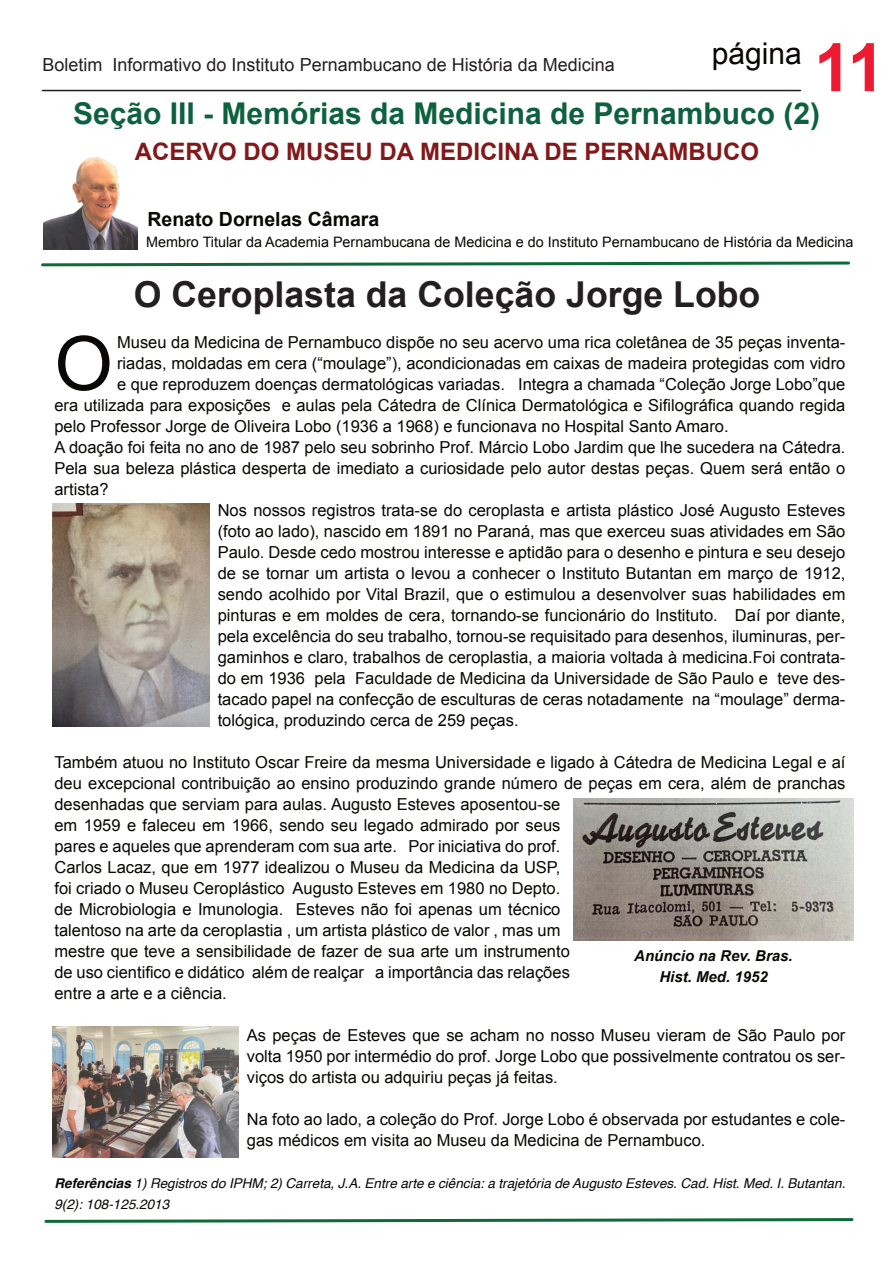
<style>
.page{position:relative;width:893px;height:1263px;background:#fff}
.page>*{position:absolute;margin:0;border:0;box-sizing:border-box;transform-origin:0 0}
.t1{font:75.15px "Arial";color:#080704}
.t2{font:700 66.75px "Arial";color:#ed1a32}
.t3{font:700 35.7px "Arial";color:#231f20}
.t4{font:700 30px "Arial";color:#0d6140}
.t5{font:30px "Arial";color:#080704}
.t6{font:700 24px "Arial";color:#82181a}
.t7{font:700 19.5px "Arial";color:#080704}
.t8{font:18px "Arial";color:#231f20}
.t9{font:16.5px/21px "Arial";color:#080704}
.t10{font:italic 700 15px/21px "Arial";color:#080704;text-align:center}
.t11{font:14.4px "Arial";color:#080704}
.t12{font:italic 13.5px/21px "Helvetica";color:#080704}
.s1{font-weight:700}
</style>
<div class="page">
<hr style="left:43px;top:90px;width:757px;height:1px;background:#231f20">
<img style="left:43px;top:157px;width:94px;height:93px">
<svg style="left:44px;top:1218px;width:810px;height:5px"></svg>
<svg style="left:41px;top:261px;width:809px;height:6px"></svg>
<img style="left:53px;top:1027px;width:185px;height:130px">
<img style="left:573px;top:798px;width:281px;height:142px">
<img style="left:53px;top:503px;width:156px;height:223px">
<p class="t8" style="left:43px;top:58px;width:574px">Boletim Informativo do Instituto Pernambucano de História da Medicina</p>
<h3 class="t5" style="left:712px;top:42px;width:92px">página</h3>
<h2 class="t2" style="left:814px;top:43px;width:72px">11</h2>
<h3 class="t4" style="left:73px;top:102px;width:748px">Seção III - Memórias da Medicina de Pernambuco (2)</h3>
<h3 class="t6" style="left:135px;top:143px;width:626px">ACERVO DO MUSEU DA MEDICINA DE PERNAMBUCO</h3>
<p class="t7" style="left:147px;top:212px;width:233px">Renato Dornelas Câmara</p>
<p class="t11" style="left:146px;top:236px;width:709px">Membro Titular da Academia Pernambucana de Medicina e do Instituto Pernambucano de História da Medicina</p>
<h3 class="t3" style="left:134px;top:281px;width:628px">O Ceroplasta da Coleção Jorge Lobo</h3>
<h1 class="t1" style="left:54px;top:335px;width:60px">O</h1>
<p class="t9" style="left:117px;top:333px;width:730px">Museu da Medicina de Pernambuco dispõe no seu acervo uma rica coletânea de 35 peças inventa-</p>
<p class="t9" style="left:117px;top:354px;width:730px">riadas, moldadas em cera (“moulage”), acondicionadas em caixas de madeira protegidas com vidro</p>
<p class="t9" style="left:117px;top:375px;width:730px">e que reproduzem doenças dermatológicas variadas. Integra a chamada “Coleção Jorge Lobo”que</p>
<p class="t9" style="left:54px;top:396px;width:792px">era utilizada para exposições e aulas pela Cátedra de Clínica Dermatológica e Sifilográfica quando regida</p>
<p class="t9" style="left:54px;top:417px;width:676px">pelo Professor Jorge de Oliveira Lobo (1936 a 1968) e funcionava no Hospital Santo Amaro.</p>
<p class="t9" style="left:54px;top:438px;width:792px">A doação foi feita no ano de 1987 pelo seu sobrinho Prof. Márcio Lobo Jardim que lhe sucedera na Cátedra.</p>
<p class="t9" style="left:54px;top:459px;width:792px">Pela sua beleza plástica desperta de imediato a curiosidade pelo autor destas peças. Quem será então o</p>
<p class="t9" style="left:54px;top:480px;width:56px">artista?</p>
<p class="t9" style="left:218px;top:501px;width:629px">Nos nossos registros trata-se do ceroplasta e artista plástico José Augusto Esteves</p>
<p class="t9" style="left:218px;top:522px;width:629px">(foto ao lado), nascido em 1891 no Paraná, mas que exerceu suas atividades em São</p>
<p class="t9" style="left:218px;top:543px;width:629px">Paulo. Desde cedo mostrou interesse e aptidão para o desenho e pintura e seu desejo</p>
<p class="t9" style="left:218px;top:564px;width:629px">de se tornar um artista o levou a conhecer o Instituto Butantan em março de 1912,</p>
<p class="t9" style="left:218px;top:585px;width:629px">sendo acolhido por Vital Brazil, que o estimulou a desenvolver suas habilidades em</p>
<p class="t9" style="left:218px;top:606px;width:629px">pinturas e em moldes de cera, tornando-se funcionário do Instituto. Daí por diante,</p>
<p class="t9" style="left:218px;top:627px;width:629px">pela excelência do seu trabalho, tornou-se requisitado para desenhos, iluminuras, per-</p>
<p class="t9" style="left:218px;top:648px;width:629px">gaminhos e claro, trabalhos de ceroplastia, a maioria voltada à medicina.Foi contrata-</p>
<p class="t9" style="left:218px;top:669px;width:629px">do em 1936 pela Faculdade de Medicina da Universidade de São Paulo e teve des-</p>
<p class="t9" style="left:218px;top:690px;width:629px">tacado papel na confecção de esculturas de ceras notadamente na “moulage” derma-</p>
<p class="t9" style="left:218px;top:711px;width:302px">tológica, produzindo cerca de 259 peças.</p>
<p class="t9" style="left:54px;top:753px;width:792px">Também atuou no Instituto Oscar Freire da mesma Universidade e ligado à Cátedra de Medicina Legal e aí deu excepcional contribuição ao ensino produzindo grande número de peças em cera, além de pranchas desenhadas que serviam para aulas. Augusto Esteves aposentou-se<br>em 1959 e faleceu em 1966, sendo seu legado admirado por seus<br>pares e aqueles que aprenderam com sua arte. Por iniciativa do prof.<br>Carlos Lacaz, que em 1977 idealizou o Museu da Medicina da USP,<br>foi criado o Museu Ceroplástico Augusto Esteves em 1980 no Depto.<br>de Microbiologia e Imunologia. Esteves não foi apenas um técnico<br>talentoso na arte da ceroplastia , um artista plástico de valor , mas um<br>mestre que teve a sensibilidade de fazer de sua arte um instrumento<br>de uso cientifico e didático além de realçar a importância das relações<br>entre a arte e a ciência.</p>
<p class="t9" style="left:247px;top:1026px;width:600px;text-align:justify">As peças de Esteves que se acham no nosso Museu vieram de São Paulo por volta 1950 por intermédio do prof. Jorge Lobo que possivelmente contratou os ser&shy;viços do artista ou adquiriu peças já feitas.</p>
<p class="t9" style="left:247px;top:1110px;width:600px">Na foto ao lado, a coleção do Prof. Jorge Lobo é observada por estudantes e cole&shy;gas médicos em visita ao Museu da Medicina de Pernambuco.</p>
<p class="t12" style="left:54px;top:1174px;width:792px"><span class="s1">Referências</span> 1) Registros do IPHM; 2) Carreta, J.A. Entre arte e ciência: a trajetória de Augusto Esteves. Cad. Hist. Med. I. Butantan.<br>9(2): 108-125.2013</p>
<p class="t10" style="left:634px;top:947px;width:160px">Anúncio na Rev. Bras.<br>Hist. Med. 1952</p>
</div>
